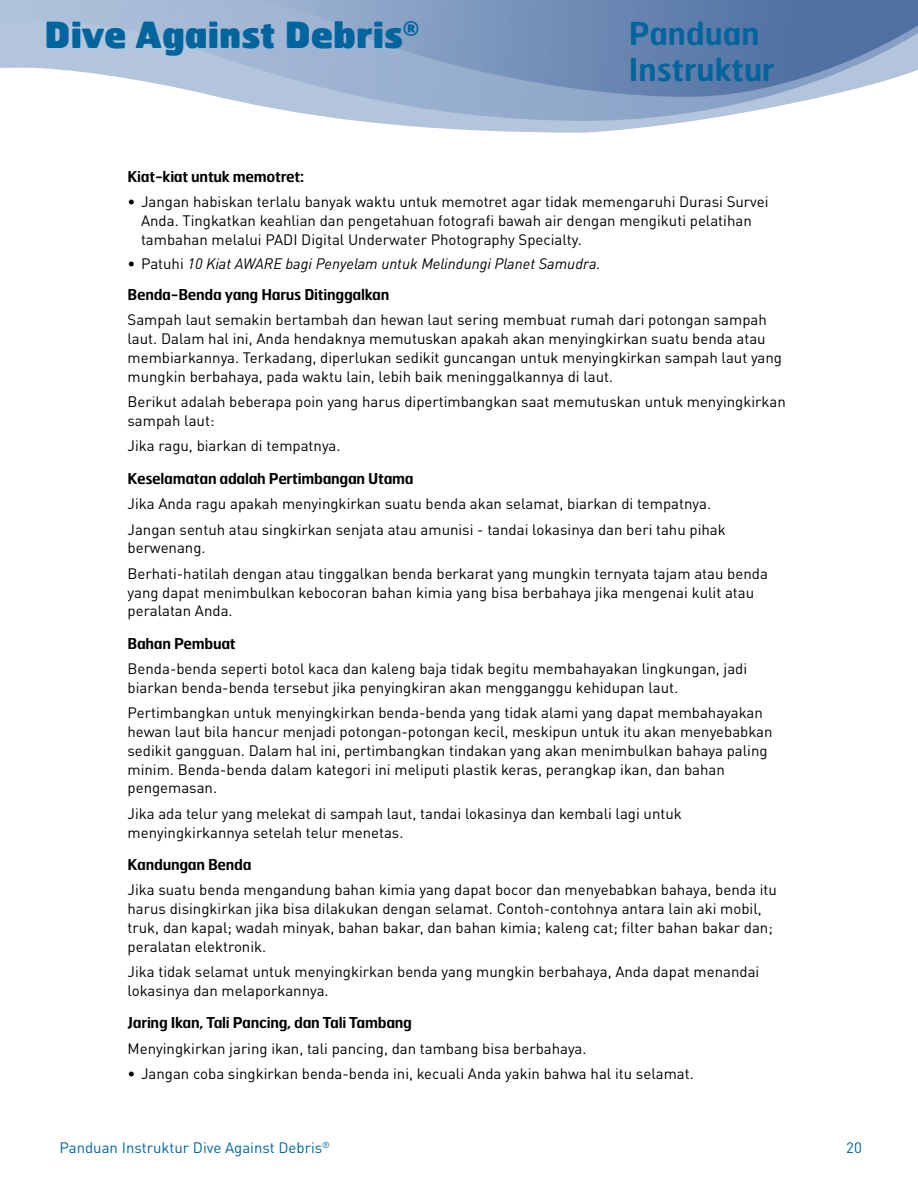
<style>
.page{position:relative;width:918px;height:1188px;background:#fff}
.page>*{position:absolute;margin:0;border:0;box-sizing:border-box;transform-origin:0 0}
.t1{font:900 36px "Hermes FB";color:#00649d}
.t2{font:600 31.5px/36px "Hermes FB";color:#00649d}
.t3{font:15px/18.8px "DINOT";color:#000}
.t4{font:600 15px "Hermes FB";letter-spacing:-.02em;color:#000}
.t5{font:italic 15px "DINOT";color:#000}
.t6{font:15px "DINOT";color:#00649d}
.s1{font-style:normal}
</style>
<div class="page">
<svg style="left:378px;top:123px;width:300px;height:10px;fill:#b2c5dd"></svg>
<svg style="left:0;top:0;width:820px;height:123px"></svg>
<svg style="left:143px;top:0;width:775px;height:97px;background:#849cc1"></svg>
<h1 class="t1" style="left:45px;top:11px;width:376px">Dive Against Debris<sup>®</sup></h1>
<h2 class="t2" style="left:629px;top:14px;width:147px">Panduan<br>Instruktur</h2>
<p class="t4" style="left:128px;top:167px;width:178px">Kiat-kiat untuk memotret:</p>
<p class="t3" style="left:141px;top:192px;width:629px;text-indent:-14px">• Jangan habiskan terlalu banyak waktu untuk memotret agar tidak memengaruhi Durasi Survei<br>Anda. Tingkatkan keahlian dan pengetahuan fotografi bawah air dengan mengikuti pelatihan tambahan melalui PADI Digital Underwater Photography Specialty.</p>
<p class="t5" style="left:128px;top:254px;width:475px"><span class="s1">• Patuhi</span> 10 Kiat AWARE bagi Penyelam untuk Melindungi Planet Samudra.</p>
<p class="t4" style="left:128px;top:285px;width:263px">Benda-Benda yang Harus Ditinggalkan</p>
<p class="t3" style="left:128px;top:310px;width:656px">Sampah laut semakin bertambah dan hewan laut sering membuat rumah dari potongan sampah laut. Dalam hal ini, Anda hendaknya memutuskan apakah akan menyingkirkan suatu benda atau membiarkannya. Terkadang, diperlukan sedikit guncangan untuk menyingkirkan sampah laut yang mungkin berbahaya, pada waktu lain, lebih baik meninggalkannya di laut.</p>
<p class="t3" style="left:128px;top:392px;width:660px">Berikut adalah beberapa poin yang harus dipertimbangkan saat memutuskan untuk menyingkirkan sampah laut:</p>
<p class="t3" style="left:128px;top:436px;width:214px">Jika ragu, biarkan di tempatnya.</p>
<p class="t4" style="left:128px;top:468px;width:288px">Keselamatan adalah Pertimbangan Utama</p>
<p class="t3" style="left:128px;top:491px;width:600px;line-height:25.5px">Jika Anda ragu apakah menyingkirkan suatu benda akan selamat, biarkan di tempatnya.<br>Jangan sentuh atau singkirkan senjata atau amunisi - tandai lokasinya dan beri tahu pihak</p>
<p class="t3" style="left:128px;top:535px;width:642px;line-height:25.5px">berwenang.<br>Berhati-hatilah dengan atau tinggalkan benda berkarat yang mungkin ternyata tajam atau benda</p>
<p class="t3" style="left:128px;top:582px;width:628px">yang dapat menimbulkan kebocoran bahan kimia yang bisa berbahaya jika mengenai kulit atau peralatan Anda.</p>
<p class="t4" style="left:128px;top:633px;width:110px">Bahan Pembuat</p>
<p class="t3" style="left:128px;top:659px;width:621px">Benda-benda seperti botol kaca dan kaleng baja tidak begitu membahayakan lingkungan, jadi biarkan benda-benda tersebut jika penyingkiran akan mengganggu kehidupan laut.</p>
<p class="t3" style="left:128px;top:703px;width:647px">Pertimbangkan untuk menyingkirkan benda-benda yang tidak alami yang dapat membahayakan hewan laut bila hancur menjadi potongan-potongan kecil, meskipun untuk itu akan menyebabkan sedikit gangguan. Dalam hal ini, pertimbangkan tindakan yang akan menimbulkan bahaya paling minim. Benda-benda dalam kategori ini meliputi plastik keras, perangkap ikan, dan bahan pengemasan.</p>
<p class="t3" style="left:128px;top:804px;width:556px">Jika ada telur yang melekat di sampah laut, tandai lokasinya dan kembali lagi untuk menyingkirkannya setelah telur menetas.</p>
<p class="t4" style="left:128px;top:855px;width:126px">Kandungan Benda</p>
<p class="t3" style="left:128px;top:880px;width:651px">Jika suatu benda mengandung bahan kimia yang dapat bocor dan menyebabkan bahaya, benda itu harus disingkirkan jika bisa dilakukan dengan selamat. Contoh-contohnya antara lain aki mobil, truk, dan kapal; wadah minyak, bahan bakar, dan bahan kimia; kaleng cat; filter bahan bakar dan; peralatan elektronik.</p>
<p class="t3" style="left:128px;top:962px;width:633px">Jika tidak selamat untuk menyingkirkan benda yang mungkin berbahaya, Anda dapat menandai lokasinya dan melaporkannya.</p>
<p class="t4" style="left:128px;top:1013px;width:286px">Jaring Ikan, Tali Pancing, dan Tali Tambang</p>
<p class="t3" style="left:128px;top:1038px;width:460px">Menyingkirkan jaring ikan, tali pancing, dan tambang bisa berbahaya.</p>
<p class="t3" style="left:128px;top:1064px;width:568px">• Jangan coba singkirkan benda-benda ini, kecuali Anda yakin bahwa hal itu selamat.</p>
<p class="t6" style="left:60px;top:1138px;width:272px">Panduan Instruktur Dive Against Debris<sup>®</sup></p>
<p class="t6" style="left:846px;top:1139px;width:17px">20</p>
</div>
